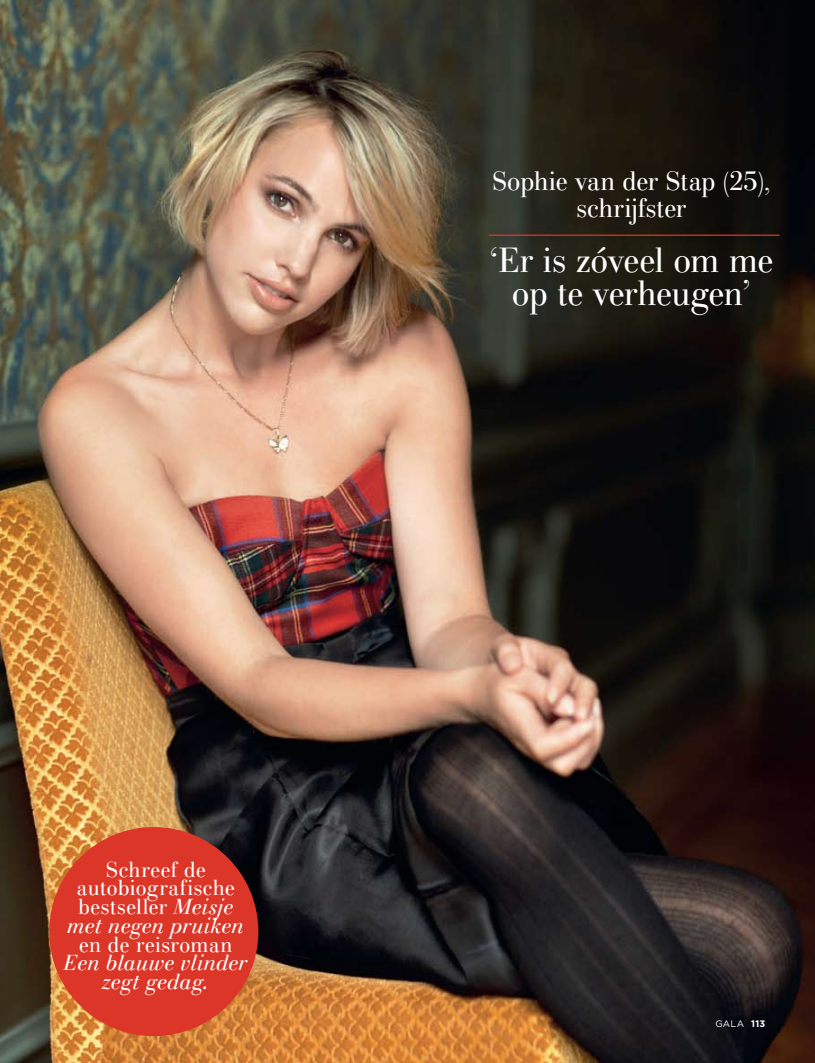
<style>
.page{position:relative;width:815px;height:1063px;background:#fff}
.page>*{position:absolute;margin:0;border:0;box-sizing:border-box;transform-origin:0 0}
.t1{font:300 36.25px/32.5px "Linotype Gianotten";letter-spacing:-.04em;color:#fff;text-align:center}
.t2{font:300 27.5px/27.5px "Linotype Gianotten";letter-spacing:-.035em;color:#fff;text-align:center}
.t3{font:300 22.5px/18.8px "Linotype Gianotten";letter-spacing:-.01em;color:#fff;text-align:center}
.t4{font:9.38px "Gotham";color:#fff}
.s1{font-style:italic}
.s2{font-weight:700}
</style>
<div class="page">
<img style="left:0;top:0;width:815px;height:1063px">
<div style="left:49px;top:827px;width:209px;height:209px;background:#db3628;border-radius:50%"></div>
<div style="left:480px;top:226px;width:311px;height:24px;background:#000;opacity:.75"></div>
<hr style="left:489px;top:235px;width:290px;height:1px;background:#db3628">
<p class="t3" style="left:64px;top:860px;width:185px">Schreef de autobiografische bestseller <span class="s1">Meisje met negen pruiken </span>en de reisroman<br><span class="s1">Een blauwe vlinder zegt gedag.</span></p>
<p class="t2" style="left:491px;top:167px;width:281px">Sophie van der Stap (25), schrijfster</p>
<p class="t1" style="left:489px;top:244px;width:286px">‘Er is zóveel om me op te verheugen’</p>
<p class="t4" style="left:715px;top:1018px;width:51px">GALA <span class="s2">113</span></p>
</div>
